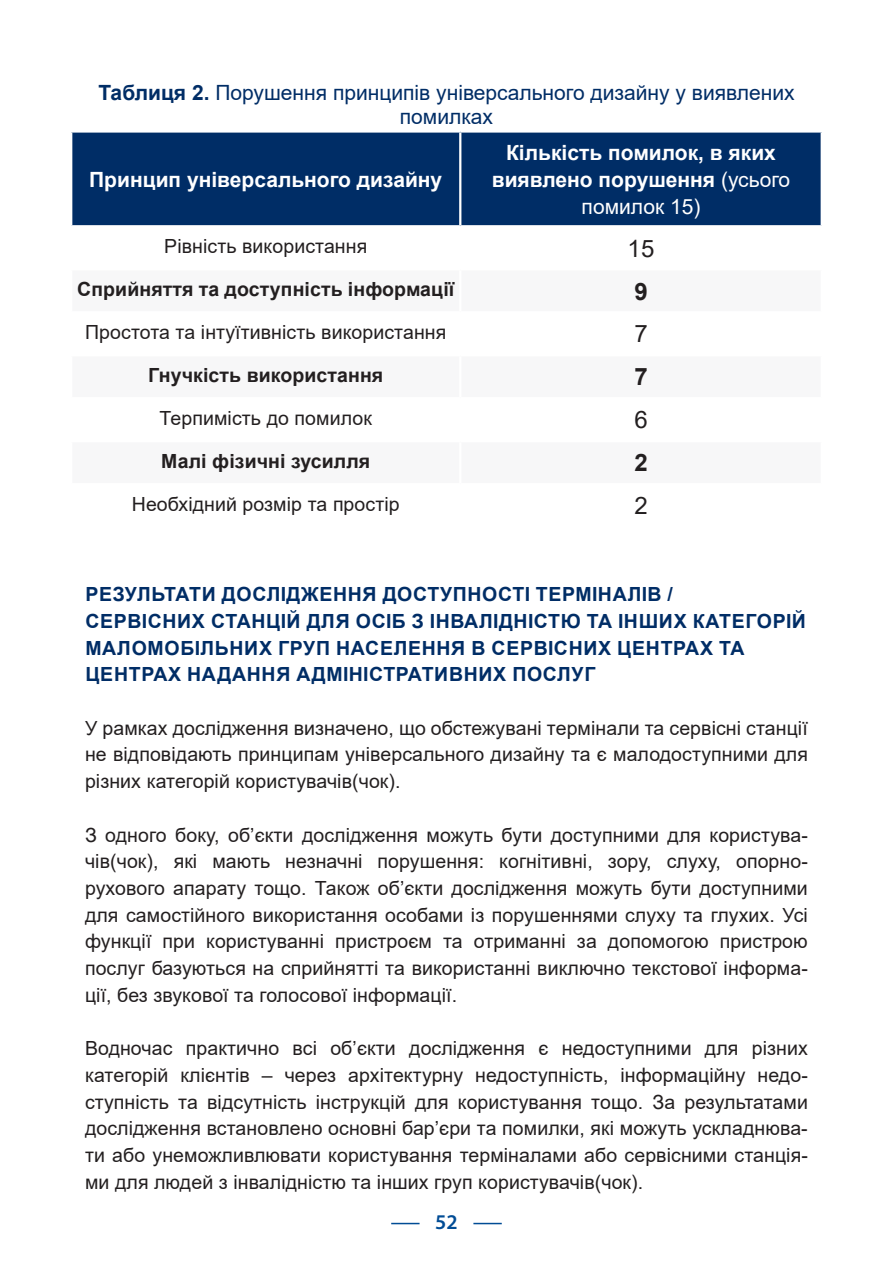
<style>
.page{position:relative;width:893px;height:1263px;background:#fff}
.page>*{position:absolute;margin:0;border:0;box-sizing:border-box;transform-origin:0 0}
.t1{font:24px "Arial";color:#231f20}
.t2{font:700 24px "Arial";color:#231f20}
.t3{font:700 21px/27px "Arial";color:#fff;text-align:center}
.t4{font:21px/24px "Arial";color:#002d66;text-align:center}
.t5{font:600 21px "Myriad Pro";color:#014c95}
.t6{font:19.5px/26.7px "Arial";letter-spacing:.005em;color:#231f20;text-align:justify}
.t7{font:700 19.5px/26.7px "Arial";letter-spacing:.035em;color:#002d66}
.t8{font:700 19.5px "Arial";letter-spacing:.005em;color:#231f20}
.s1{font-weight:700}
.s2{font-weight:400}
</style>
<div class="page">
<svg style="left:473px;top:1223px;width:29px;height:1px"></svg>
<svg style="left:391px;top:1223px;width:29px;height:1px"></svg>
<div style="left:72px;top:133px;width:749px;height:92px;background:#002d66"></div>
<hr style="left:459px;top:133px;width:2px;height:92px;background:#fff">
<p class="t4" style="left:98px;top:81px;width:698px"><span class="s1">Таблиця 2.</span> Порушення принципів універсального дизайну у виявлених помилках</p>
<p class="t3" style="left:89px;top:166px;width:355px">Принцип універсального дизайну</p>
<p class="t3" style="left:492px;top:139px;width:300px">Кількість помилок, в яких виявлено порушення <span class="s2">(усього помилок 15)</span></p>
<p class="t6" style="left:164px;top:233px;width:204px">Рівність використання</p>
<p class="t1" style="left:628px;top:232px;width:28px">15</p>
<p class="t8" style="left:77px;top:276px;width:379px">Сприйняття та доступність інформації</p>
<p class="t2" style="left:634px;top:274px;width:15px">9</p>
<p class="t6" style="left:85px;top:319px;width:363px">Простота та інтуїтивність використання</p>
<p class="t1" style="left:634px;top:317px;width:15px">7</p>
<p class="t8" style="left:148px;top:362px;width:237px">Гнучкість використання</p>
<p class="t2" style="left:634px;top:360px;width:15px">7</p>
<p class="t6" style="left:160px;top:405px;width:214px">Терпимість до помилок</p>
<p class="t1" style="left:634px;top:403px;width:15px">6</p>
<p class="t8" style="left:161px;top:448px;width:211px">Малі фізичні зусилля</p>
<p class="t2" style="left:634px;top:446px;width:15px">2</p>
<p class="t6" style="left:132px;top:491px;width:269px">Необхідний розмір та простір</p>
<p class="t1" style="left:634px;top:489px;width:15px">2</p>
<p class="t7" style="left:85px;top:581px;width:722px">РЕЗУЛЬТАТИ ДОСЛІДЖЕННЯ ДОСТУПНОСТІ ТЕРМІНАЛІВ /<br>СЕРВІСНИХ СТАНЦІЙ ДЛЯ ОСІБ З ІНВАЛІДНІСТЮ ТА ІНШИХ КАТЕГОРІЙ МАЛОМОБІЛЬНИХ ГРУП НАСЕЛЕННЯ В СЕРВІСНИХ ЦЕНТРАХ ТА ЦЕНТРАХ НАДАННЯ АДМІНІСТРАТИВНИХ ПОСЛУГ</p>
<p class="t6" style="left:85px;top:714px;width:724px">У рамках дослідження визначено, що обстежувані термінали та сервісні станції не відповідають принципам універсального дизайну та є малодоступними для різних категорій користувачів(чок).</p>
<p class="t6" style="left:85px;top:821px;width:724px">З одного боку, об’єкти дослідження можуть бути доступними для користува&shy;чів(чок), які мають незначні порушення: когнітивні, зору, слуху, опорно&shy;рухового апарату тощо. Також об’єкти дослідження можуть бути доступними для самостійного використання особами із порушеннями слуху та глухих. Усі функції при користуванні пристроєм та отриманні за допомогою пристрою послуг базуються на сприйнятті та використанні виключно текстової інформа&shy;ції, без звукової та голосової інформації.</p>
<p class="t6" style="left:85px;top:1035px;width:724px">Водночас практично всі об’єкти дослідження є недоступними для різних категорій клієнтів – через архітектурну недоступність, інформаційну недо&shy;ступність та відсутність інструкцій для користування тощо. За результатами дослідження встановлено основні бар’єри та помилки, які можуть ускладнюва&shy;ти або унеможливлювати користування терміналами або сервісними станція&shy;ми для людей з інвалідністю та інших груп користувачів(чок).</p>
<p class="t5" style="left:435px;top:1208px;width:24px">52</p>
</div>
